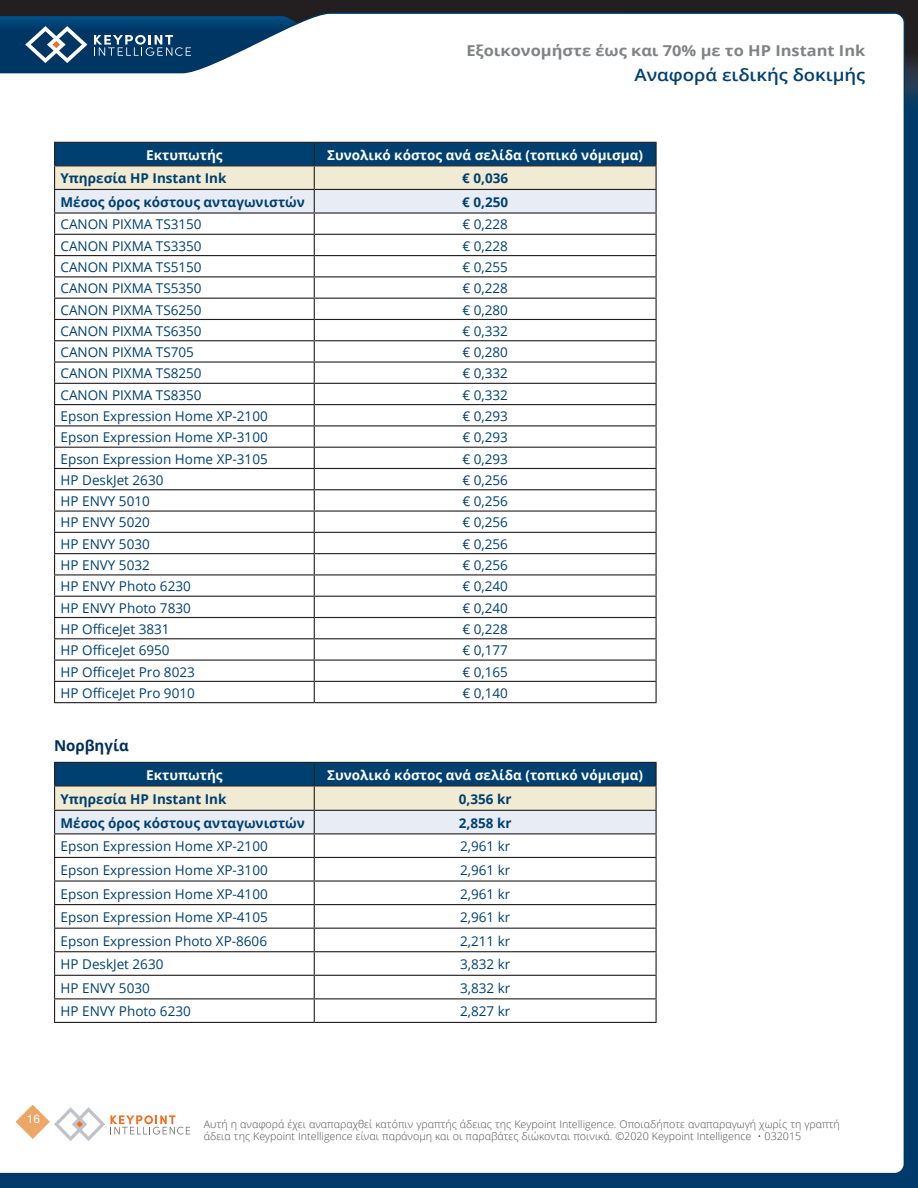
<style>
.page{position:relative;width:918px;height:1188px;background:#fff}
.page>*{position:absolute;margin:0;border:0;box-sizing:border-box;transform-origin:0 0}
.t1{font:600 16.95px "Open Sans";color:#004071;scale:1.09 1}
.t2{font:700 15px "Open Sans";color:#808285;scale:1.09 1}
.CTR_TABLE_HEAD_LEFT{font:700 15px "Open Sans";color:#002f5b}
.CTR_TABLE_TITLE{font:13.5px "Open Sans";color:#004071}
.CTR_TABLE_TITLE-2{font:700 13.5px "Open Sans";color:#004071}
.CTR_TABLE_HEAD_WHITE{font:700 13.5px "Open Sans";color:#fff}
.t3{font:11.85px "Helvetica Neue LT Pro";color:#fff}
.t4{font:300 10.5px/12px "Open Sans";color:#4b4c4d}
</style>
<div class="page">
<div style="left:0;top:60px;width:918px;height:1128px;background:#003a6a"></div>
<div style="left:0;top:0;width:918px;height:72px;background:#231f20"></div>
<svg style="left:906px;top:58px;width:12px;height:42px"></svg>
<div style="left:0;top:12px;width:906px;height:1161px;background:#fff"></div>
<svg style="left:0;top:16px;width:353px;height:69px;background:#7292ac"></svg>
<svg style="left:9px;top:1098px;width:181px;height:47px;background:#f7eee7"></svg>
<svg style="left:54px;top:142px;width:603px;height:560px;background:#e6e9ea"></svg>
<hr style="left:54px;top:702px;width:260px;height:1px;background:#231f20">
<hr style="left:314px;top:702px;width:343px;height:1px;background:#231f20">
<svg style="left:54px;top:762px;width:603px;height:260px;background:#dadfe2"></svg>
<hr style="left:54px;top:1022px;width:260px;height:1px;background:#231f20">
<hr style="left:314px;top:1022px;width:343px;height:1px;background:#231f20">
<p class="t2" style="left:466px;top:40px;width:368px">Εξοικονομήστε έως και 70% με το HP Instant Ink</p>
<p class="t1" style="left:634px;top:63px;width:213px">Αναφορά ειδικής δοκιμής</p>
<p class="CTR_TABLE_HEAD_WHITE" style="left:146px;top:145px;width:78px">Εκτυπωτής</p>
<p class="CTR_TABLE_HEAD_WHITE" style="left:327px;top:145px;width:317px">Συνολικό κόστος ανά σελίδα (τοπικό νόμισμα)</p>
<p class="CTR_TABLE_TITLE-2" style="left:61px;top:169px;width:167px">Υπηρεσία HP Instant Ink</p>
<p class="CTR_TABLE_TITLE-2" style="left:462px;top:169px;width:47px">€ 0,036</p>
<p class="CTR_TABLE_TITLE-2" style="left:61px;top:193px;width:246px">Μέσος όρος κόστους ανταγωνιστών</p>
<p class="CTR_TABLE_TITLE-2" style="left:462px;top:193px;width:47px">€ 0,250</p>
<p class="CTR_TABLE_TITLE" style="left:61px;top:215px;width:143px">CANON PIXMA TS3150</p>
<p class="CTR_TABLE_TITLE" style="left:462px;top:215px;width:47px">€ 0,228</p>
<p class="CTR_TABLE_TITLE" style="left:61px;top:237px;width:143px">CANON PIXMA TS3350</p>
<p class="CTR_TABLE_TITLE" style="left:462px;top:237px;width:47px">€ 0,228</p>
<p class="CTR_TABLE_TITLE" style="left:61px;top:258px;width:143px">CANON PIXMA TS5150</p>
<p class="CTR_TABLE_TITLE" style="left:462px;top:258px;width:47px">€ 0,255</p>
<p class="CTR_TABLE_TITLE" style="left:61px;top:279px;width:143px">CANON PIXMA TS5350</p>
<p class="CTR_TABLE_TITLE" style="left:462px;top:279px;width:47px">€ 0,228</p>
<p class="CTR_TABLE_TITLE" style="left:61px;top:300px;width:143px">CANON PIXMA TS6250</p>
<p class="CTR_TABLE_TITLE" style="left:462px;top:300px;width:47px">€ 0,280</p>
<p class="CTR_TABLE_TITLE" style="left:61px;top:322px;width:143px">CANON PIXMA TS6350</p>
<p class="CTR_TABLE_TITLE" style="left:462px;top:322px;width:47px">€ 0,332</p>
<p class="CTR_TABLE_TITLE" style="left:61px;top:343px;width:135px">CANON PIXMA TS705</p>
<p class="CTR_TABLE_TITLE" style="left:462px;top:343px;width:47px">€ 0,280</p>
<p class="CTR_TABLE_TITLE" style="left:61px;top:364px;width:143px">CANON PIXMA TS8250</p>
<p class="CTR_TABLE_TITLE" style="left:462px;top:364px;width:47px">€ 0,332</p>
<p class="CTR_TABLE_TITLE" style="left:61px;top:386px;width:143px">CANON PIXMA TS8350</p>
<p class="CTR_TABLE_TITLE" style="left:462px;top:386px;width:47px">€ 0,332</p>
<p class="CTR_TABLE_TITLE" style="left:61px;top:407px;width:209px">Epson Expression Home XP-2100</p>
<p class="CTR_TABLE_TITLE" style="left:462px;top:407px;width:47px">€ 0,293</p>
<p class="CTR_TABLE_TITLE" style="left:61px;top:428px;width:209px">Epson Expression Home XP-3100</p>
<p class="CTR_TABLE_TITLE" style="left:462px;top:428px;width:47px">€ 0,293</p>
<p class="CTR_TABLE_TITLE" style="left:61px;top:449px;width:209px">Epson Expression Home XP-3105</p>
<p class="CTR_TABLE_TITLE" style="left:462px;top:449px;width:47px">€ 0,293</p>
<p class="CTR_TABLE_TITLE" style="left:61px;top:471px;width:104px">HP DeskJet 2630</p>
<p class="CTR_TABLE_TITLE" style="left:462px;top:471px;width:47px">€ 0,256</p>
<p class="CTR_TABLE_TITLE" style="left:61px;top:492px;width:91px">HP ENVY 5010</p>
<p class="CTR_TABLE_TITLE" style="left:462px;top:492px;width:47px">€ 0,256</p>
<p class="CTR_TABLE_TITLE" style="left:61px;top:513px;width:91px">HP ENVY 5020</p>
<p class="CTR_TABLE_TITLE" style="left:462px;top:513px;width:47px">€ 0,256</p>
<p class="CTR_TABLE_TITLE" style="left:61px;top:535px;width:91px">HP ENVY 5030</p>
<p class="CTR_TABLE_TITLE" style="left:462px;top:535px;width:47px">€ 0,256</p>
<p class="CTR_TABLE_TITLE" style="left:61px;top:556px;width:91px">HP ENVY 5032</p>
<p class="CTR_TABLE_TITLE" style="left:462px;top:556px;width:47px">€ 0,256</p>
<p class="CTR_TABLE_TITLE" style="left:61px;top:577px;width:132px">HP ENVY Photo 6230</p>
<p class="CTR_TABLE_TITLE" style="left:462px;top:577px;width:47px">€ 0,240</p>
<p class="CTR_TABLE_TITLE" style="left:61px;top:598px;width:132px">HP ENVY Photo 7830</p>
<p class="CTR_TABLE_TITLE" style="left:462px;top:598px;width:47px">€ 0,240</p>
<p class="CTR_TABLE_TITLE" style="left:61px;top:620px;width:111px">HP OfficeJet 3831</p>
<p class="CTR_TABLE_TITLE" style="left:462px;top:620px;width:47px">€ 0,228</p>
<p class="CTR_TABLE_TITLE" style="left:61px;top:641px;width:111px">HP OfficeJet 6950</p>
<p class="CTR_TABLE_TITLE" style="left:462px;top:641px;width:47px">€ 0,177</p>
<p class="CTR_TABLE_TITLE" style="left:61px;top:662px;width:136px">HP OfficeJet Pro 8023</p>
<p class="CTR_TABLE_TITLE" style="left:462px;top:662px;width:47px">€ 0,165</p>
<p class="CTR_TABLE_TITLE" style="left:61px;top:684px;width:136px">HP OfficeJet Pro 9010</p>
<p class="CTR_TABLE_TITLE" style="left:462px;top:684px;width:47px">€ 0,140</p>
<p class="CTR_TABLE_HEAD_LEFT" style="left:54px;top:735px;width:76px">Νορβηγία</p>
<p class="CTR_TABLE_HEAD_WHITE" style="left:146px;top:766px;width:78px">Εκτυπωτής</p>
<p class="CTR_TABLE_HEAD_WHITE" style="left:327px;top:766px;width:317px">Συνολικό κόστος ανά σελίδα (τοπικό νόμισμα)</p>
<p class="CTR_TABLE_TITLE-2" style="left:61px;top:789px;width:167px">Υπηρεσία HP Instant Ink</p>
<p class="CTR_TABLE_TITLE-2" style="left:459px;top:789px;width:54px">0,356 kr</p>
<p class="CTR_TABLE_TITLE-2" style="left:61px;top:813px;width:246px">Μέσος όρος κόστους ανταγωνιστών</p>
<p class="CTR_TABLE_TITLE-2" style="left:459px;top:813px;width:54px">2,858 kr</p>
<p class="CTR_TABLE_TITLE" style="left:61px;top:837px;width:209px">Epson Expression Home XP-2100</p>
<p class="CTR_TABLE_TITLE" style="left:460px;top:837px;width:52px">2,961 kr</p>
<p class="CTR_TABLE_TITLE" style="left:61px;top:861px;width:209px">Epson Expression Home XP-3100</p>
<p class="CTR_TABLE_TITLE" style="left:460px;top:861px;width:52px">2,961 kr</p>
<p class="CTR_TABLE_TITLE" style="left:61px;top:884px;width:209px">Epson Expression Home XP-4100</p>
<p class="CTR_TABLE_TITLE" style="left:460px;top:884px;width:52px">2,961 kr</p>
<p class="CTR_TABLE_TITLE" style="left:61px;top:908px;width:209px">Epson Expression Home XP-4105</p>
<p class="CTR_TABLE_TITLE" style="left:460px;top:908px;width:52px">2,961 kr</p>
<p class="CTR_TABLE_TITLE" style="left:61px;top:932px;width:208px">Epson Expression Photo XP-8606</p>
<p class="CTR_TABLE_TITLE" style="left:460px;top:932px;width:52px">2,211 kr</p>
<p class="CTR_TABLE_TITLE" style="left:61px;top:955px;width:104px">HP DeskJet 2630</p>
<p class="CTR_TABLE_TITLE" style="left:460px;top:955px;width:52px">3,832 kr</p>
<p class="CTR_TABLE_TITLE" style="left:61px;top:979px;width:91px">HP ENVY 5030</p>
<p class="CTR_TABLE_TITLE" style="left:460px;top:979px;width:52px">3,832 kr</p>
<p class="CTR_TABLE_TITLE" style="left:61px;top:1002px;width:132px">HP ENVY Photo 6230</p>
<p class="CTR_TABLE_TITLE" style="left:460px;top:1002px;width:52px">2,827 kr</p>
<p class="t3" style="left:27px;top:1111px;width:15px">16</p>
<p class="t4" style="left:204px;top:1118px;width:637px">Αυτή η αναφορά έχει αναπαραχθεί κατόπιν γραπτής άδειας της Keypoint Intelligence. Οποιαδήποτε αναπαραγωγή χωρίς τη γραπτή άδεια της Keypoint Intelligence είναι παράνομη και οι παραβάτες διώκονται ποινικά. ©2020 Keypoint Intelligence • 032015</p>
</div>
